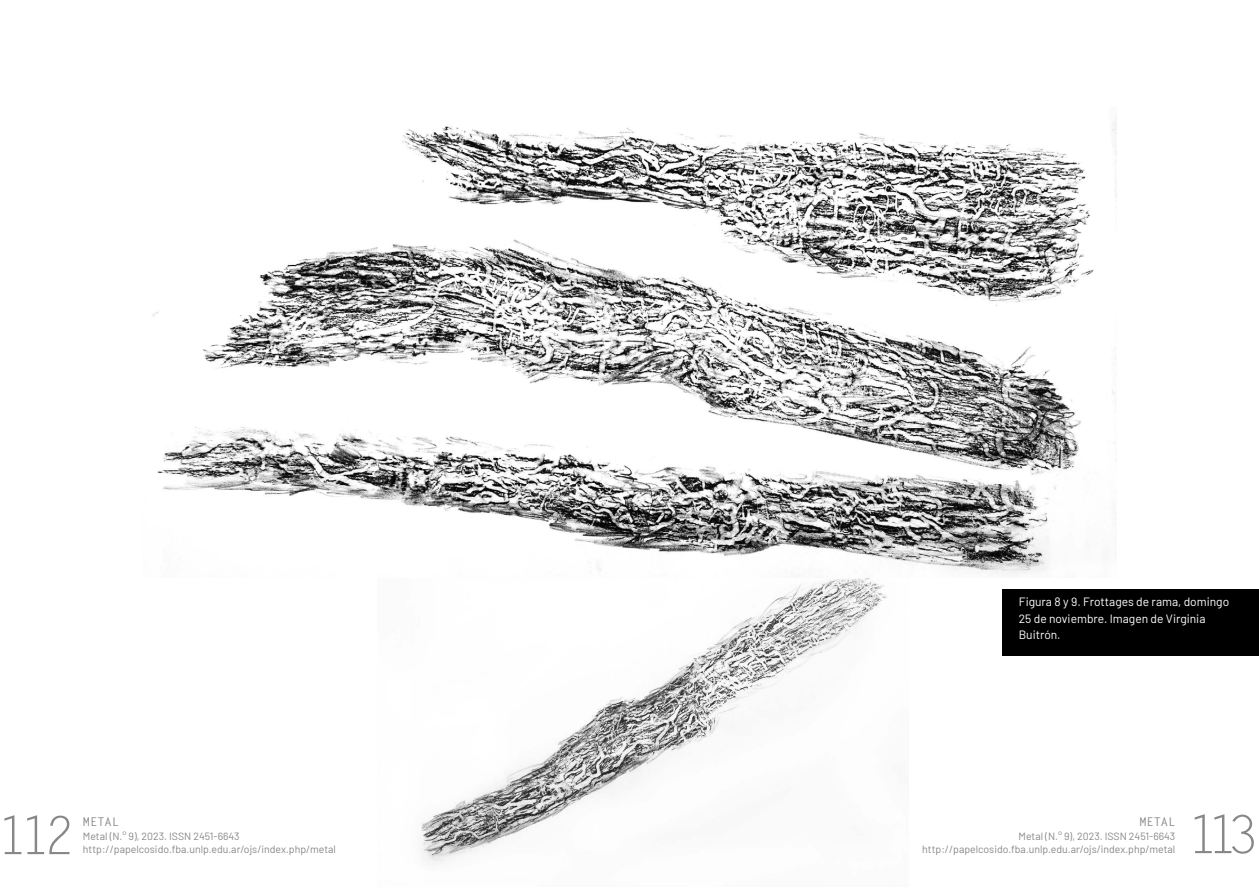
<style>
.page{position:relative;width:1259px;height:893px;background:#fff}
.page>*{position:absolute;margin:0;border:0;box-sizing:border-box;transform-origin:0 0}
.t1{font:52.5px "Letter Gothic Std";letter-spacing:-.19em;color:#878787}
.t2{font:12px/16.5px "Barlow";color:#fff}
.t3{font:700 12px "Letter Gothic Std";color:#878787}
.t4{font:10.5px/13.5px "Barlow";color:#878787}
</style>
<div class="page">
<img style="left:421px;top:578px;width:466px;height:286px">
<img style="left:152px;top:121px;width:964px;height:452px">
<div style="left:1002px;top:590px;width:257px;height:66px;background:#000"></div>
<h1 class="t1" style="left:-3px;top:805px;width:79px">112</h1>
<p class="t3" style="left:83px;top:814px;width:38px">METAL</p>
<p class="t4" style="left:83px;top:828px;width:254px">Metal (N.° 9), 2023. ISSN 2451-6643 http://papelcosido.fba.unlp.edu.ar/ojs/index.php/metal</p>
<p class="t2" style="left:1019px;top:593px;width:212px">Figura 8 y 9. Frottages de rama, domingo<br>25 de noviembre. Imagen de Virginia<br>Buitrón.</p>
<p class="t3" style="left:1139px;top:815px;width:37px">METAL</p>
<p class="t4" style="left:922px;top:828px;width:254px;text-align:right">Metal (N.° 9), 2023. ISSN 2451-6643 http://papelcosido.fba.unlp.edu.ar/ojs/index.php/metal</p>
<h1 class="t1" style="left:1187px;top:804px;width:73px">113</h1>
</div>
